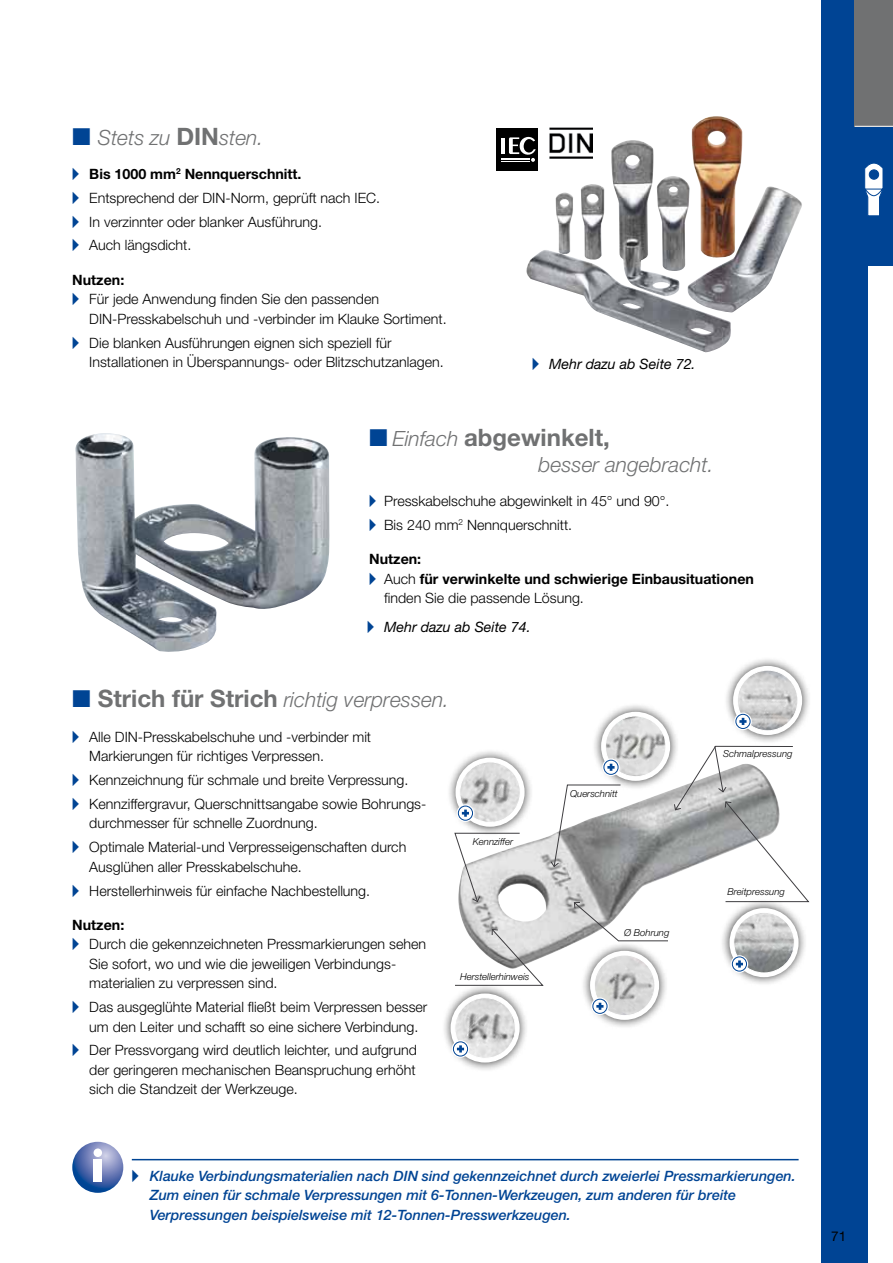
<style>
.page{position:relative;width:893px;height:1263px;background:#fff}
.page>*{position:absolute;margin:0;border:0;box-sizing:border-box;transform-origin:0 0}
.t1{font:700 24px "Helvetica Neue LT Pro";color:#707172}
.t2{font:italic 300 21px "Helvetica Neue LT Pro";color:#707172}
.t3{font:300 14.25px/23.7px "Helvetica Neue LT Pro";color:#000}
.t4{font:italic 500 14.25px/19.5px "Helvetica Neue LT Pro";color:#004494}
.t5{font:700 14.25px "Helvetica Neue LT Pro";color:#000}
.t6{font:italic 14.25px "Helvetica Neue LT Pro";color:#000}
.t7{font:13.5px "Helvetica Neue LT Pro";color:#000}
.t8{font:italic 300 9.6px "Helvetica Neue LT Pro";color:#000}
.s1{color:#004494}
.s2{font-weight:700;font-style:normal;font-size:24px}
.s3{font-weight:700}
.s4{font-weight:300;font-style:italic;font-size:21px}
.s5{font-weight:300}
</style>
<div class="page">
<img style="left:458px;top:790px;width:216px;height:167px">
<img style="left:581px;top:116px;width:162px;height:180px">
<img style="left:75px;top:433px;width:255px;height:219px">
<svg style="left:72px;top:1142px;width:51px;height:51px;background:#607ab5"></svg>
<div style="left:94px;top:1159px;width:8px;height:23px;background:#fff"></div>
<div style="left:94px;top:1148px;width:8px;height:9px;background:#fff;border-radius:50%"></div>
<hr style="left:132px;top:1159px;width:667px;height:1px;background:#004494">
<div style="left:496px;top:128px;width:42px;height:43px;background:#000"></div>
<svg style="left:501px;top:136px;width:35px;height:26px"></svg>
<hr style="left:501px;top:138px;width:4px;height:16px;background:#fff">
<img style="left:550px;top:128px;width:42px;height:30px">
<div style="left:821px;top:0;width:46px;height:1263px;background:#004494"></div>
<svg style="left:455px;top:836px;width:65px;height:66px"></svg>
<svg style="left:550px;top:784px;width:71px;height:83px"></svg>
<svg style="left:458px;top:929px;width:86px;height:57px"></svg>
<svg style="left:574px;top:902px;width:94px;height:39px"></svg>
<svg style="left:674px;top:746px;width:135px;height:156px"></svg>
<div style="left:441px;top:984px;width:88px;height:88px;background:#000;opacity:.75"></div>
<div style="left:451px;top:993px;width:69px;height:69px;background:#fff;border-radius:50%"></div>
<img style="left:455px;top:998px;width:60px;height:60px;border-radius:30px">
<div style="left:455px;top:997px;width:61px;height:61px;border:1px solid #fff;border-radius:50%"></div>
<svg style="left:452px;top:1040px;width:17px;height:18px"></svg>
<svg style="left:453px;top:1042px;width:15px;height:14px"></svg>
<div style="left:453px;top:1041px;width:15px;height:15px;border:1px solid #004494;border-radius:50%"></div>
<svg style="left:457px;top:1045px;width:7px;height:7px"></svg>
<div style="left:446px;top:748px;width:88px;height:88px;background:#000;opacity:.75"></div>
<div style="left:455px;top:758px;width:70px;height:69px;background:#fff;border-radius:50%"></div>
<img style="left:460px;top:762px;width:60px;height:60px;border-radius:30px">
<div style="left:460px;top:762px;width:61px;height:61px;border:1px solid #fff;border-radius:50%"></div>
<svg style="left:457px;top:804px;width:17px;height:18px"></svg>
<svg style="left:458px;top:806px;width:14px;height:14px"></svg>
<div style="left:458px;top:806px;width:15px;height:15px;border:1px solid #004494;border-radius:50%"></div>
<svg style="left:462px;top:809px;width:7px;height:8px"></svg>
<div style="left:592px;top:702px;width:88px;height:88px;background:#000;opacity:.75"></div>
<div style="left:601px;top:712px;width:69px;height:69px;background:#fff;border-radius:50%"></div>
<img style="left:605px;top:716px;width:61px;height:61px;border-radius:30px">
<div style="left:605px;top:716px;width:61px;height:61px;border:1px solid #fff;border-radius:50%"></div>
<svg style="left:602px;top:758px;width:18px;height:18px"></svg>
<svg style="left:604px;top:760px;width:14px;height:14px"></svg>
<div style="left:603px;top:760px;width:15px;height:15px;border:1px solid #004494;border-radius:50%"></div>
<svg style="left:607px;top:764px;width:8px;height:7px"></svg>
<div style="left:581px;top:941px;width:88px;height:88px;background:#000;opacity:.75"></div>
<div style="left:590px;top:951px;width:69px;height:69px;background:#fff;border-radius:50%"></div>
<img style="left:594px;top:955px;width:61px;height:61px;border-radius:30px">
<div style="left:594px;top:955px;width:61px;height:61px;border:1px solid #fff;border-radius:50%"></div>
<svg style="left:591px;top:997px;width:18px;height:18px"></svg>
<svg style="left:593px;top:999px;width:14px;height:14px"></svg>
<div style="left:592px;top:999px;width:15px;height:15px;border:1px solid #004494;border-radius:50%"></div>
<svg style="left:596px;top:1003px;width:7px;height:7px"></svg>
<div style="left:720px;top:899px;width:88px;height:88px;background:#000;opacity:.75"></div>
<div style="left:729px;top:908px;width:70px;height:69px;background:#fff;border-radius:50%"></div>
<img style="left:734px;top:912px;width:60px;height:61px;border-radius:30px">
<div style="left:733px;top:912px;width:62px;height:61px;border:1px solid #fff;border-radius:50%"></div>
<svg style="left:731px;top:955px;width:17px;height:18px"></svg>
<svg style="left:732px;top:957px;width:14px;height:14px"></svg>
<div style="left:732px;top:956px;width:15px;height:15px;border:1px solid #004494;border-radius:50%"></div>
<svg style="left:736px;top:960px;width:7px;height:7px"></svg>
<div style="left:724px;top:657px;width:88px;height:88px;background:#000;opacity:.75"></div>
<div style="left:733px;top:666px;width:69px;height:69px;background:#fff;border-radius:50%"></div>
<img style="left:737px;top:670px;width:61px;height:61px;border-radius:30px">
<div style="left:737px;top:670px;width:61px;height:61px;border:1px solid #fff;border-radius:50%"></div>
<svg style="left:734px;top:713px;width:18px;height:17px"></svg>
<svg style="left:736px;top:714px;width:14px;height:14px"></svg>
<div style="left:735px;top:714px;width:15px;height:15px;border:1px solid #004494;border-radius:50%"></div>
<svg style="left:739px;top:718px;width:7px;height:7px"></svg>
<div style="left:855px;top:126px;width:38px;height:139px;background:#004494"></div>
<svg style="left:864px;top:163px;width:19px;height:53px"></svg>
<div style="left:855px;top:0;width:38px;height:126px;background:#707172"></div>
<hr style="left:855px;top:126px;width:38px;height:1px;background:#fff">
<p class="t2" style="left:72px;top:125px;width:193px"><span class="s1">■</span> Stets zu <span class="s2">DIN</span>sten.</p>
<p class="t3" style="left:72px;top:162px;width:309px"><span class="s1">▸</span> <span class="s3">Bis 1000 mm</span><sup>2</sup> <span class="s3">Nennquerschnitt.<br></span><span class="s1">▸</span> Entsprechend der DIN-Norm, geprüft nach IEC. <span class="s1">▸</span> In verzinnter oder blanker Ausführung.<br><span class="s1">▸</span> Auch längsdicht.</p>
<p class="t5" style="left:72px;top:271px;width:54px">Nutzen:</p>
<p class="t3" style="left:72px;top:287px;width:308px"><span class="s1">▸</span> Für jede Anwendung finden Sie den passenden</p>
<p class="t3" style="left:89px;top:306px;width:359px">DIN-Presskabelschuh und -verbinder im Klauke Sortiment.</p>
<p class="t3" style="left:89px;top:332px;width:356px;line-height:19.5px;text-indent:-17px"><span class="s1">▸</span> Die blanken Ausführungen eignen sich speziell für<br>Installationen in Überspannungs- oder Blitzschutzanlagen.</p>
<p class="t6" style="left:532px;top:355px;width:165px"><span class="s1">▸</span> Mehr dazu ab Seite 72.</p>
<p class="t1" style="left:369px;top:423px;width:242px"><span class="s1">■</span> <span class="s4">Einfach</span> abgewinkelt,</p>
<p class="t2" style="left:539px;top:452px;width:177px">besser angebracht.</p>
<p class="t3" style="left:369px;top:489px;width:302px"><span class="s1">▸</span> Presskabelschuhe abgewinkelt in 45° und 90°. <span class="s1">▸</span> Bis 240 mm<sup>2</sup> Nennquerschnitt.</p>
<p class="t5" style="left:369px;top:550px;width:54px">Nutzen:</p>
<p class="t5" style="left:369px;top:570px;width:386px"><span class="s1">▸</span> <span class="s5">Auch</span> für verwinkelte und schwierige Einbausituationen</p>
<p class="t3" style="left:384px;top:586px;width:201px">finden Sie die passende Lösung.</p>
<p class="t6" style="left:367px;top:618px;width:165px"><span class="s1">▸</span> Mehr dazu ab Seite 74.</p>
<p class="t2" style="left:72px;top:687px;width:378px"><span class="s1">■</span> <span class="s2">Strich für Strich</span> richtig verpressen.</p>
<p class="t3" style="left:89px;top:727px;width:283px;line-height:19.5px;text-indent:-17px"><span class="s1">▸</span> Alle DIN-Presskabelschuhe und -verbinder mit<br>Markierungen für richtiges Verpressen.</p>
<p class="t3" style="left:72px;top:768px;width:356px"><span class="s1">▸</span> Kennzeichnung für schmale und breite Verpressung.<br><span class="s1">▸</span> Kennziffergravur, Querschnittsangabe sowie Bohrungs-</p>
<p class="t3" style="left:72px;top:811px;width:336px;text-indent:17px">durchmesser für schnelle Zuordnung.<br><span class="s1">▸</span> Optimale Material-und Verpresseigenschaften durch</p>
<p class="t3" style="left:72px;top:854px;width:299px;text-indent:17px">Ausglühen aller Presskabelschuhe.<br><span class="s1">▸</span> Herstellerhinweis für einfache Nachbestellung.</p>
<p class="t5" style="left:72px;top:916px;width:54px">Nutzen:</p>
<p class="t3" style="left:72px;top:932px;width:355px"><span class="s1">▸</span> Durch die gekennzeichneten Pressmarkierungen sehen</p>
<p class="t3" style="left:89px;top:951px;width:308px">Sie sofort, wo und wie die jeweiligen Verbindungs-</p>
<p class="t3" style="left:89px;top:971px;width:190px">materialien zu verpressen sind.</p>
<p class="t3" style="left:72px;top:997px;width:357px;line-height:19.5px;text-align:center"><span class="s1">▸</span> Das ausgeglühte Material fließt beim Verpressen besser um den Leiter und schafft so eine sichere Verbindung.</p>
<p class="t3" style="left:89px;top:1040px;width:329px;line-height:19.5px;text-align:justify;text-indent:-17px"><span class="s1">▸</span> Der Pressvorgang wird deutlich leichter, und aufgrund der geringeren mechanischen Beanspruchung erhöht sich die Standzeit der Werkzeuge.</p>
<p class="t8" style="left:473px;top:835px;width:42px">Kennziffer</p>
<p class="t8" style="left:460px;top:971px;width:71px">Herstellerhinweis</p>
<p class="t8" style="left:570px;top:788px;width:49px">Querschnitt</p>
<p class="t8" style="left:624px;top:927px;width:47px">Ø Bohrung</p>
<p class="t8" style="left:723px;top:748px;width:71px">Schmalpressung</p>
<p class="t8" style="left:727px;top:886px;width:59px">Breitpressung</p>
<p class="t4" style="left:150px;top:1166px;width:647px;text-indent:-18px">▸ Klauke Verbindungsmaterialien nach DIN sind gekennzeichnet durch zweierlei Pressmarkierungen.<br>Zum einen für schmale Verpressungen mit 6-Tonnen-Werkzeugen, zum anderen für breite<br>Verpressungen beispielsweise mit 12-Tonnen-Presswerkzeugen.</p>
<p class="t7" style="left:831px;top:1228px;width:17px">71</p>
</div>
